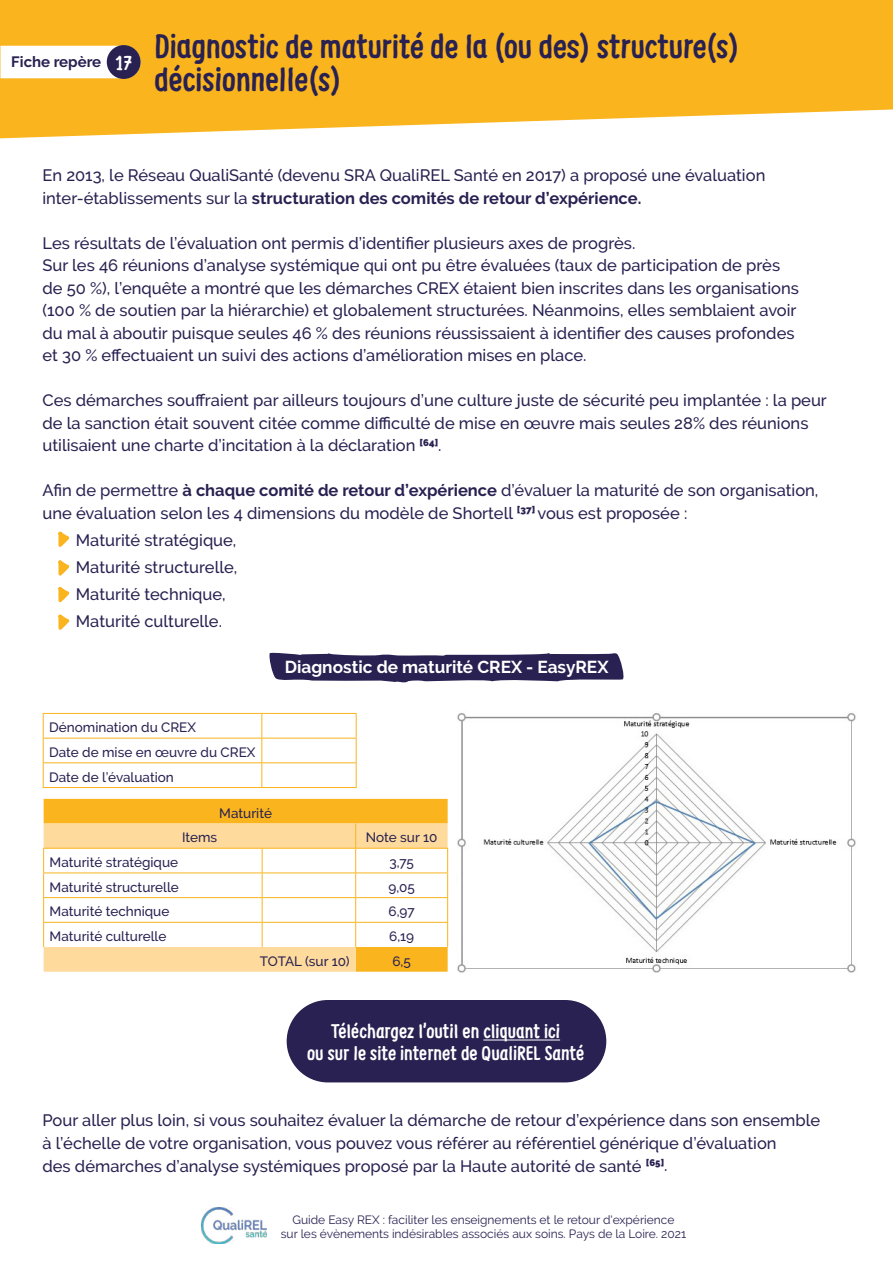
<style>
.page{position:relative;width:893px;height:1263px;background:#fff}
.page>*{position:absolute;margin:0;border:0;box-sizing:border-box;transform-origin:0 0}
.t1{font:700 33px/33px "Supernettcn";color:#282151}
.t2{font:700 19.5px/21.6px "Supernettcn";color:#fff;text-align:center}
.t3{font:700 17.25px "Raleway";color:#fff}
.t4{font:500 16.5px/22.5px "Raleway";color:#282151}
.t5{font:700 15px "Raleway";color:#282151}
.t6{font:500 13.5px/24.8px "Raleway";color:#282151}
.t7{font:12px/14.4px "Raleway";color:#282151;text-align:center}
.s1{font-family:"Supernettcn";font-size:19.8px;color:#fff}
.s2{font-weight:700}
</style>
<div class="page">
<svg style="left:0;top:0;width:892px;height:138px;background:#f9bb35"></svg>
<svg style="left:0;top:46px;width:141px;height:32px"></svg>
<div style="left:107px;top:45px;width:34px;height:34px;background:#282151;border-radius:50%"></div>
<svg style="left:892px;top:0;width:1px;height:110px"></svg>
<svg style="left:58px;top:531px;width:12px;height:16px"></svg>
<svg style="left:58px;top:560px;width:12px;height:16px"></svg>
<svg style="left:58px;top:587px;width:12px;height:16px"></svg>
<svg style="left:58px;top:614px;width:12px;height:16px"></svg>
<div style="left:287px;top:1000px;width:319px;height:82px;background:#282151;border-radius:41px"></div>
<hr style="left:483px;top:1039px;width:77px;height:1px;background:#fff">
<svg style="left:269px;top:652px;width:355px;height:31px;background:#4d486f"></svg>
<img style="left:457px;top:713px;width:399px;height:260px">
<hr style="left:43px;top:713px;width:219px;height:1px;background:#f9b41e">
<hr style="left:262px;top:713px;width:95px;height:1px;background:#f9b41e">
<hr style="left:43px;top:738px;width:219px;height:1px;background:#f9b41e">
<hr style="left:262px;top:738px;width:95px;height:1px;background:#f9b41e">
<hr style="left:43px;top:762px;width:219px;height:1px;background:#f9b41e">
<svg style="left:43px;top:714px;width:1px;height:73px"></svg>
<hr style="left:262px;top:762px;width:95px;height:1px;background:#f9b41e">
<svg style="left:261px;top:714px;width:1px;height:73px"></svg>
<svg style="left:356px;top:714px;width:1px;height:73px"></svg>
<hr style="left:43px;top:787px;width:219px;height:1px;background:#f9b41e">
<hr style="left:262px;top:787px;width:95px;height:1px;background:#f9b41e">
<div style="left:44px;top:799px;width:404px;height:24px;background:#f9b41e"></div>
<svg style="left:44px;top:823px;width:404px;height:149px"></svg>
<hr style="left:43px;top:848px;width:219px;height:1px;background:#f9b41e">
<hr style="left:262px;top:848px;width:94px;height:1px;background:#f9b41e">
<hr style="left:356px;top:848px;width:92px;height:1px;background:#f9b41e">
<hr style="left:43px;top:872px;width:219px;height:1px;background:#f9b41e">
<hr style="left:262px;top:872px;width:94px;height:1px;background:#f9b41e">
<hr style="left:356px;top:872px;width:92px;height:1px;background:#f9b41e">
<hr style="left:43px;top:897px;width:219px;height:1px;background:#f9b41e">
<hr style="left:262px;top:897px;width:94px;height:1px;background:#f9b41e">
<hr style="left:356px;top:897px;width:92px;height:1px;background:#f9b41e">
<hr style="left:43px;top:922px;width:219px;height:1px;background:#f9b41e">
<svg style="left:43px;top:849px;width:1px;height:98px"></svg>
<hr style="left:262px;top:922px;width:94px;height:1px;background:#f9b41e">
<svg style="left:262px;top:849px;width:1px;height:98px"></svg>
<hr style="left:356px;top:922px;width:92px;height:1px;background:#f9b41e">
<svg style="left:355px;top:823px;width:1px;height:124px"></svg>
<svg style="left:447px;top:849px;width:1px;height:98px"></svg>
<img style="left:201px;top:1207px;width:66px;height:36px">
<p class="t5" style="left:11px;top:56px;width:122px">Fiche repère <span class="s1">17</span></p>
<h1 class="t1" style="left:154px;top:32px;width:586px">Diagnostic de maturité de la (ou des) structure(s) décisionnelle(s)</h1>
<p class="t4" style="left:43px;top:166px;width:724px">En 2013, le Réseau QualiSanté (devenu SRA QualiREL Santé en 2017) a proposé une évaluation inter-établissements sur la <span class="s2">structuration des comités de retour d’expérience.</span></p>
<p class="t4" style="left:43px;top:232px;width:758px">Les résultats de l’évaluation ont permis d’identifier plusieurs axes de progrès.<br>Sur les 46 réunions d’analyse systémique qui ont pu être évaluées (taux de participation de près de 50 %), l’enquête a montré que les démarches CREX étaient bien inscrites dans les organisations (100 % de soutien par la hiérarchie) et globalement structurées. Néanmoins, elles semblaient avoir du mal à aboutir puisque seules 46 % des réunions réussissaient à identifier des causes profondes et 30 % effectuaient un suivi des actions d’amélioration mises en place.</p>
<p class="t4" style="left:43px;top:389px;width:786px">Ces démarches souffraient par ailleurs toujours d’une culture juste de sécurité peu implantée : la peur de la sanction était souvent citée comme difficulté de mise en œuvre mais seules 28% des réunions utilisaient une charte d’incitation à la déclaration <sup>[64]</sup>.</p>
<p class="t4" style="left:43px;top:479px;width:777px">Afin de permettre <span class="s2">à chaque comité de retour d’expérience</span> d’évaluer la maturité de son organisation, une évaluation selon les 4 dimensions du modèle de Shortell <sup>[37]</sup> vous est proposée :</p>
<p class="t4" style="left:76px;top:527px;width:163px;line-height:27px">Maturité stratégique,<br>Maturité structurelle,<br>Maturité technique,<br>Maturité culturelle.</p>
<p class="t3" style="left:285px;top:660px;width:325px">Diagnostic de maturité CREX - EasyREX</p>
<p class="t6" style="left:49px;top:715px;width:208px">Dénomination du CREX<br>Date de mise en œuvre du CREX<br>Date de l’évaluation</p>
<p class="t6" style="left:219px;top:801px;width:54px">Maturité</p>
<p class="t6" style="left:182px;top:826px;width:37px">Items</p>
<p class="t6" style="left:366px;top:825px;width:73px">Note sur 10</p>
<p class="t6" style="left:50px;top:850px;width:130px">Maturité stratégique</p>
<p class="t6" style="left:390px;top:851px;width:26px">3,75</p>
<p class="t6" style="left:50px;top:874px;width:131px">Maturité structurelle</p>
<p class="t6" style="left:388px;top:876px;width:28px">9,05</p>
<p class="t6" style="left:50px;top:899px;width:121px">Maturité technique</p>
<p class="t6" style="left:389px;top:900px;width:28px">6,97</p>
<p class="t6" style="left:50px;top:924px;width:118px">Maturité culturelle</p>
<p class="t6" style="left:389px;top:925px;width:27px">6,19</p>
<p class="t6" style="left:260px;top:950px;width:91px">TOTAL (sur 10)</p>
<p class="t6" style="left:392px;top:950px;width:20px">6,5</p>
<p class="t2" style="left:307px;top:1021px;width:279px">Téléchargez l’outil en cliquant ici<br>ou sur le site internet de QualiREL Santé</p>
<p class="t4" style="left:43px;top:1109px;width:779px">Pour aller plus loin, si vous souhaitez évaluer la démarche de retour d’expérience dans son ensemble à l’échelle de votre organisation, vous pouvez vous référer au référentiel générique d’évaluation<br>des démarches d’analyse systémiques proposé par la Haute autorité de santé <sup>[65]</sup>.</p>
<p class="t7" style="left:281px;top:1213px;width:407px">Guide Easy REX : faciliter les enseignements et le retour d'expérience<br>sur les évènements indésirables associés aux soins. Pays de la Loire. 2021</p>
</div>
